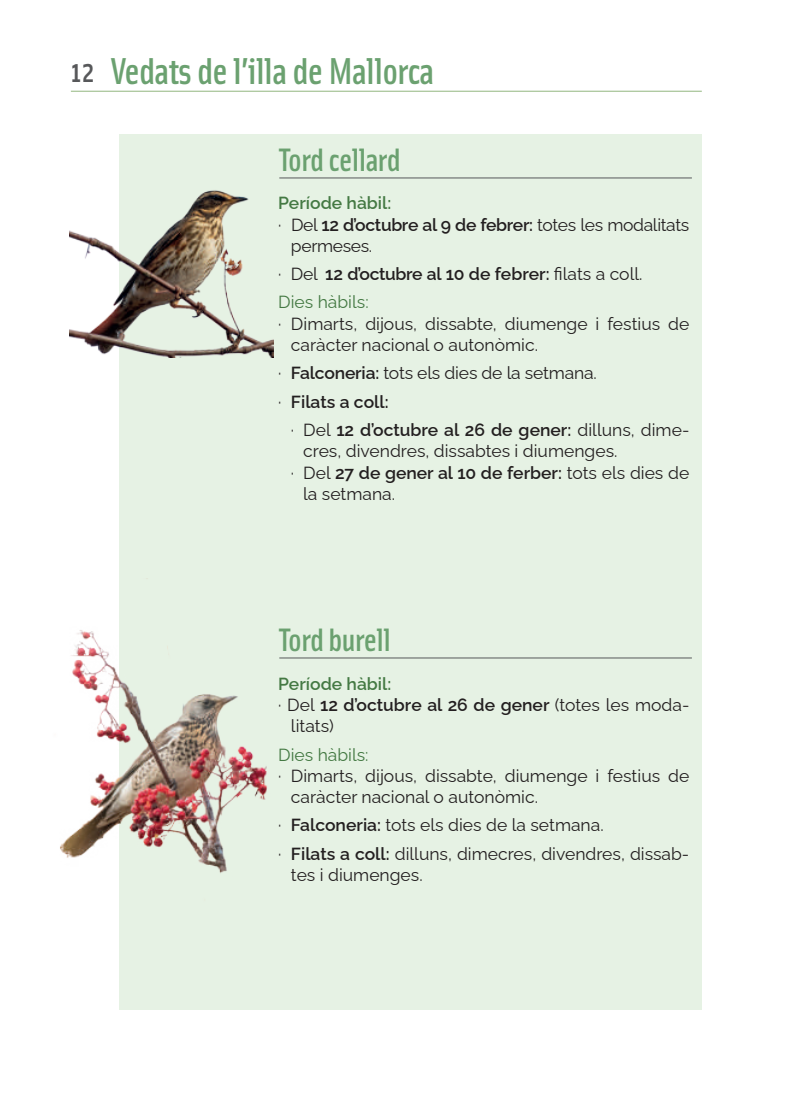
<style>
.page{position:relative;width:794px;height:1106px;background:#fff}
.page>*{position:absolute;margin:0;border:0;box-sizing:border-box;transform-origin:0 0}
.t1{font:500 37.5px "Solex";letter-spacing:-.02em;color:#6ba170}
.t2{font:500 32.5px "Solex";letter-spacing:-.02em;color:#6ba170}
.t3{font:500 30px "Solex";color:#57585a}
.t4{font:17.5px/21.2px "Raleway";color:#231f20}
.t5{font:100 17.5px/28.2px "Raleway";color:#231f20}
.t6{font:100 17.5px "Raleway";letter-spacing:-.02em;color:#231f20}
.t7{font:100 17.5px "Raleway";color:#447943}
.t8{font:17.5px "Raleway";color:#447943}
.t9{font:17.5px "Raleway";letter-spacing:-.02em;color:#231f20}
.s1{font-weight:400}
.s2{font-weight:400;color:#447943}
.s3{font-weight:100}
</style>
<div class="page">
<hr style="left:71px;top:91px;width:631px;height:1px;background:#a8c599">
<div style="left:119px;top:135px;width:583px;height:875px;background:#e6f2e4"></div>
<hr style="left:279px;top:177px;width:413px;height:1px;background:#57585a">
<hr style="left:279px;top:657px;width:413px;height:1px;background:#57585a">
<img style="left:70px;top:90px;width:203px;height:268px">
<img style="left:60px;top:578px;width:244px;height:295px">
<h3 class="t3" style="left:71px;top:52px;width:25px">12</h3>
<h1 class="t1" style="left:111px;top:47px;width:325px">Vedats de l’illa de Mallorca</h1>
<h2 class="t2" style="left:279px;top:138px;width:123px">Tord cellard</h2>
<p class="t7" style="left:278px;top:189px;width:115px">Període hàbil:</p>
<p class="t6" style="left:278px;top:210px;width:413px"><span class="s1">· Del</span> 12 d’octubre al 9 de febrer: <span class="s1">totes les modalitats</span></p>
<p class="t9" style="left:291px;top:232px;width:83px">permeses.</p>
<p class="t5" style="left:278px;top:258px;width:366px"><span class="s1">· Del</span> 12 d’octubre al 10 de febrer: <span class="s1">filats a coll.<br></span><span class="s2">Dies hàbils:</span></p>
<p class="t4" style="left:291px;top:311px;width:400px;text-indent:-13px">· Dimarts, dijous, dissabte, diumenge i festius de caràcter nacional o autonòmic.</p>
<p class="t4" style="left:278px;top:357px;width:320px;line-height:28.2px">· <span class="s3">Falconeria:</span> tots els dies de la setmana. · <span class="s3">Filats a coll:</span></p>
<p class="t5" style="left:291px;top:414px;width:400px"><span class="s1">· Del</span> 12 d’octubre al 26 de gener: <span class="s1">dilluns, dime-</span></p>
<p class="t4" style="left:303px;top:438px;width:316px">cres, divendres, dissabtes i diumenges.</p>
<p class="t5" style="left:291px;top:456px;width:400px"><span class="s1">· Del</span> 27 de gener al 10 de ferber: <span class="s1">tots els dies de</span></p>
<p class="t4" style="left:303px;top:481px;width:93px">la setmana.</p>
<h2 class="t2" style="left:279px;top:618px;width:113px">Tord burell</h2>
<p class="t7" style="left:278px;top:669px;width:115px">Període hàbil:</p>
<p class="t5" style="left:278px;top:688px;width:413px"><span class="s1">· Del</span> 12 d’octubre al 26 de gener <span class="s1">(totes les moda-</span></p>
<p class="t4" style="left:291px;top:713px;width:44px">litats)</p>
<p class="t8" style="left:278px;top:740px;width:92px">Dies hàbils:</p>
<p class="t4" style="left:291px;top:763px;width:400px;text-indent:-13px">· Dimarts, dijous, dissabte, diumenge i festius de caràcter nacional o autonòmic.</p>
<p class="t4" style="left:278px;top:809px;width:412px;line-height:28.2px">· <span class="s3">Falconeria:</span> tots els dies de la setmana.<br>· <span class="s3">Filats a coll:</span> dilluns, dimecres, divendres, dissab-</p>
<p class="t4" style="left:291px;top:862px;width:133px">tes i diumenges.</p>
</div>
